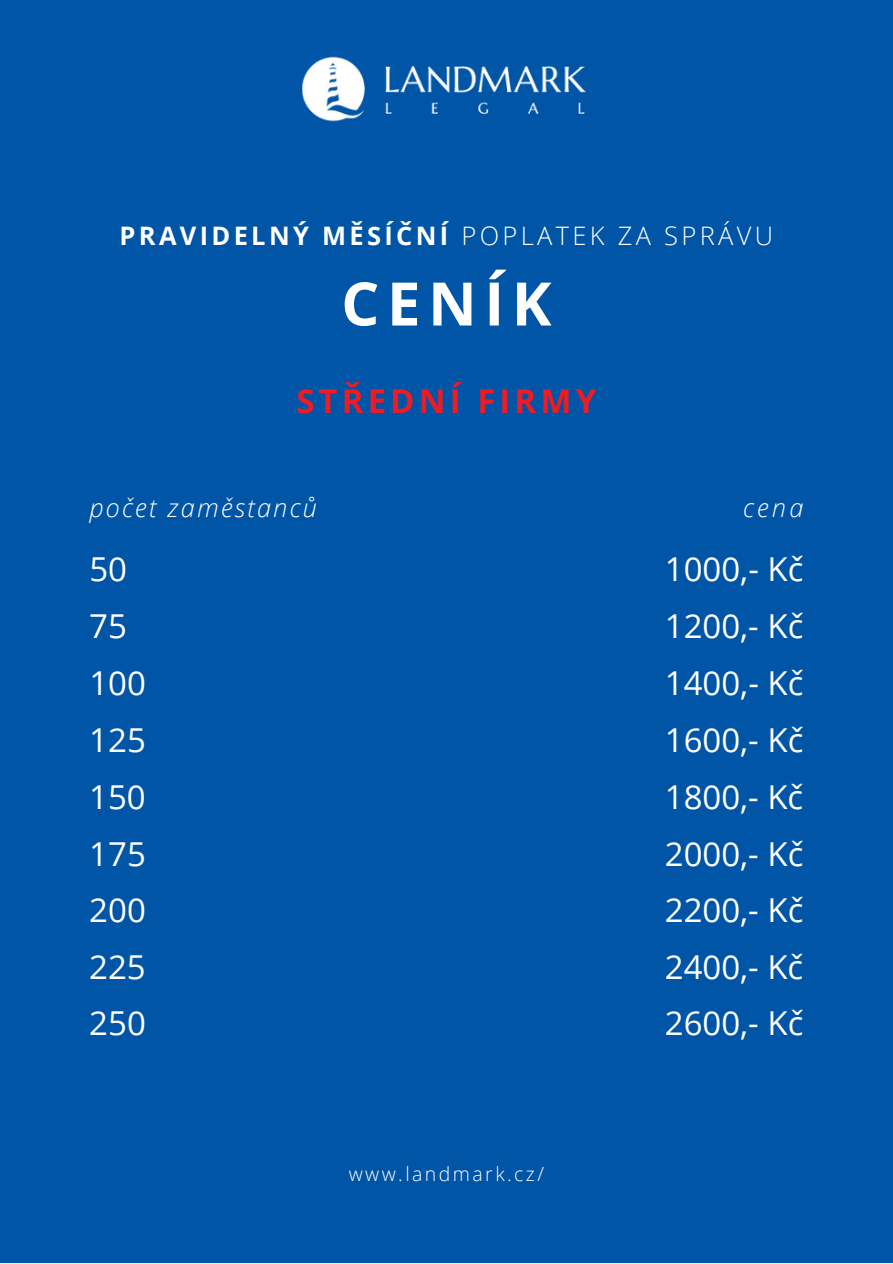
<style>
.page{position:relative;width:893px;height:1264px;background:#fff}
.page>*{position:absolute;margin:0;border:0;box-sizing:border-box;transform-origin:0 0}
.t1{font:700 60px "Open Sans";letter-spacing:.125em;color:#fff}
.t2{font:33px "Open Sans";color:#fff}
.t3{font:700 33px "Open Sans";letter-spacing:.125em;color:#ed1c24}
.t4{font:700 25.5px "Open Sans";letter-spacing:.13em;color:#fff}
.t5{font:italic 300 25.5px "Open Sans";letter-spacing:.085em;color:#fff}
.t6{font:300 19.5px "Open Sans";letter-spacing:.125em;color:#fff}
.s1{font-weight:300}
</style>
<div class="page">
<div style="left:0;top:0;width:892px;height:1262px;background:#0055a6"></div>
<img style="left:301px;top:56px;width:285px;height:66px">
<p class="t4" style="left:119px;top:217px;width:655px">PRAVIDELNÝ MĚSÍČNÍ <span class="s1">POPLATEK ZA SPRÁVU</span></p>
<h1 class="t1" style="left:341px;top:261px;width:212px">CENÍK</h1>
<p class="t3" style="left:296px;top:377px;width:301px">STŘEDNÍ FIRMY</p>
<p class="t5" style="left:89px;top:490px;width:229px">počet zaměstanců</p>
<p class="t2" style="left:89px;top:545px;width:39px">50</p>
<p class="t5" style="left:743px;top:490px;width:62px">cena</p>
<p class="t2" style="left:665px;top:545px;width:140px">1000,- Kč</p>
<p class="t2" style="left:89px;top:603px;width:39px">75</p>
<p class="t2" style="left:664px;top:603px;width:140px">1200,- Kč</p>
<p class="t2" style="left:89px;top:659px;width:58px">100</p>
<p class="t2" style="left:665px;top:659px;width:140px">1400,- Kč</p>
<p class="t2" style="left:89px;top:716px;width:58px">125</p>
<p class="t2" style="left:664px;top:716px;width:140px">1600,- Kč</p>
<p class="t2" style="left:89px;top:774px;width:58px">150</p>
<p class="t2" style="left:664px;top:774px;width:140px">1800,- Kč</p>
<p class="t2" style="left:89px;top:830px;width:58px">175</p>
<p class="t2" style="left:664px;top:830px;width:140px">2000,- Kč</p>
<p class="t2" style="left:89px;top:886px;width:58px">200</p>
<p class="t2" style="left:664px;top:886px;width:140px">2200,- Kč</p>
<p class="t2" style="left:89px;top:943px;width:58px">225</p>
<p class="t2" style="left:664px;top:943px;width:140px">2400,- Kč</p>
<p class="t2" style="left:89px;top:1000px;width:58px">250</p>
<p class="t2" style="left:664px;top:1000px;width:140px">2600,- Kč</p>
<p class="t6" style="left:348px;top:1159px;width:197px">www.landmark.cz/</p>
</div>
